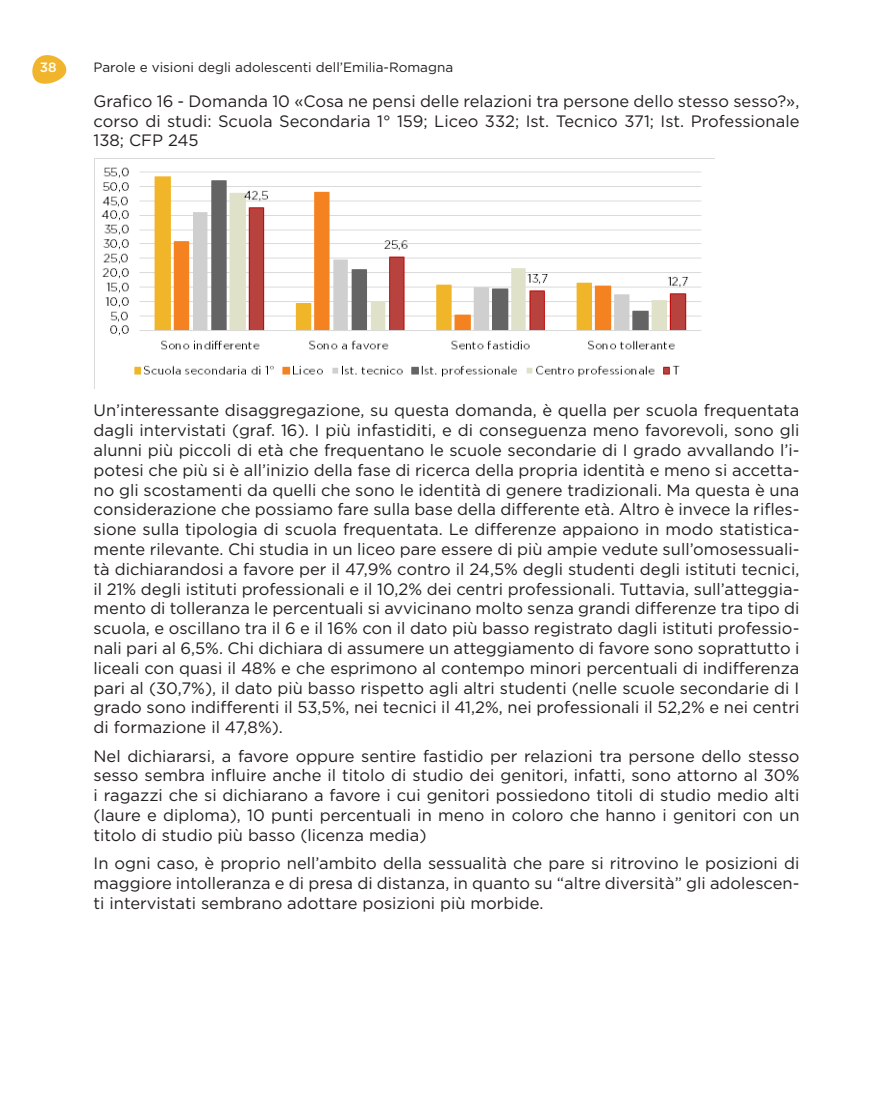
<style>
.page{position:relative;width:893px;height:1106px;background:#fff}
.page>*{position:absolute;margin:0;border:0;box-sizing:border-box;transform-origin:0 0}
.t1{font:16.5px/19.8px "Gotham";color:#231f20;text-align:justify}
.t2{font:13.5px "Gotham";color:#231f20}
.t3{font:500 13.5px "Gotham";color:#fff}
</style>
<div class="page">
<svg style="left:32px;top:55px;width:35px;height:29px"></svg>
<img style="left:94px;top:159px;width:608px;height:229px">
<p class="t3" style="left:40px;top:59px;width:18px">38</p>
<p class="t2" style="left:94px;top:59px;width:361px">Parole e visioni degli adolescenti dell’Emilia-Romagna</p>
<p class="t1" style="left:94px;top:91px;width:707px">Grafico 16 - Domanda 10 «Cosa ne pensi delle relazioni tra persone dello stesso sesso?», corso di studi: Scuola Secondaria 1° 159; Liceo 332; Ist. Tecnico 371; Ist. Professionale 138; CFP 245</p>
<p class="t1" style="left:94px;top:400px;width:707px">Un’interessante disaggregazione, su questa domanda, è quella per scuola frequentata dagli intervistati (graf. 16). I più infastiditi, e di conseguenza meno favorevoli, sono gli alunni più piccoli di età che frequentano le scuole secondarie di I grado avvallando l’i&shy;potesi che più si è all’inizio della fase di ricerca della propria identità e meno si accetta&shy;no gli scostamenti da quelli che sono le identità di genere tradizionali. Ma questa è una considerazione che possiamo fare sulla base della differente età. Altro è invece la rifles&shy;sione sulla tipologia di scuola frequentata. Le differenze appaiono in modo statistica&shy;mente rilevante. Chi studia in un liceo pare essere di più ampie vedute sull’omosessuali&shy;tà dichiarandosi a favore per il 47,9% contro il 24,5% degli studenti degli istituti tecnici, il 21% degli istituti professionali e il 10,2% dei centri professionali. Tuttavia, sull’atteggia&shy;mento di tolleranza le percentuali si avvicinano molto senza grandi differenze tra tipo di scuola, e oscillano tra il 6 e il 16% con il dato più basso registrato dagli istituti professio&shy;nali pari al 6,5%. Chi dichiara di assumere un atteggiamento di favore sono soprattutto i liceali con quasi il 48% e che esprimono al contempo minori percentuali di indifferenza pari al (30,7%), il dato più basso rispetto agli altri studenti (nelle scuole secondarie di I grado sono indifferenti il 53,5%, nei tecnici il 41,2%, nei professionali il 52,2% e nei centri di formazione il 47,8%).</p>
<p class="t1" style="left:94px;top:745px;width:707px">Nel dichiararsi, a favore oppure sentire fastidio per relazioni tra persone dello stesso sesso sembra influire anche il titolo di studio dei genitori, infatti, sono attorno al 30% i ragazzi che si dichiarano a favore i cui genitori possiedono titoli di studio medio alti (laure e diploma), 10 punti percentuali in meno in coloro che hanno i genitori con un titolo di studio più basso (licenza media)</p>
<p class="t1" style="left:94px;top:853px;width:707px">In ogni caso, è proprio nell’ambito della sessualità che pare si ritrovino le posizioni di maggiore intolleranza e di presa di distanza, in quanto su “altre diversità” gli adolescen&shy;ti intervistati sembrano adottare posizioni più morbide.</p>
</div>
